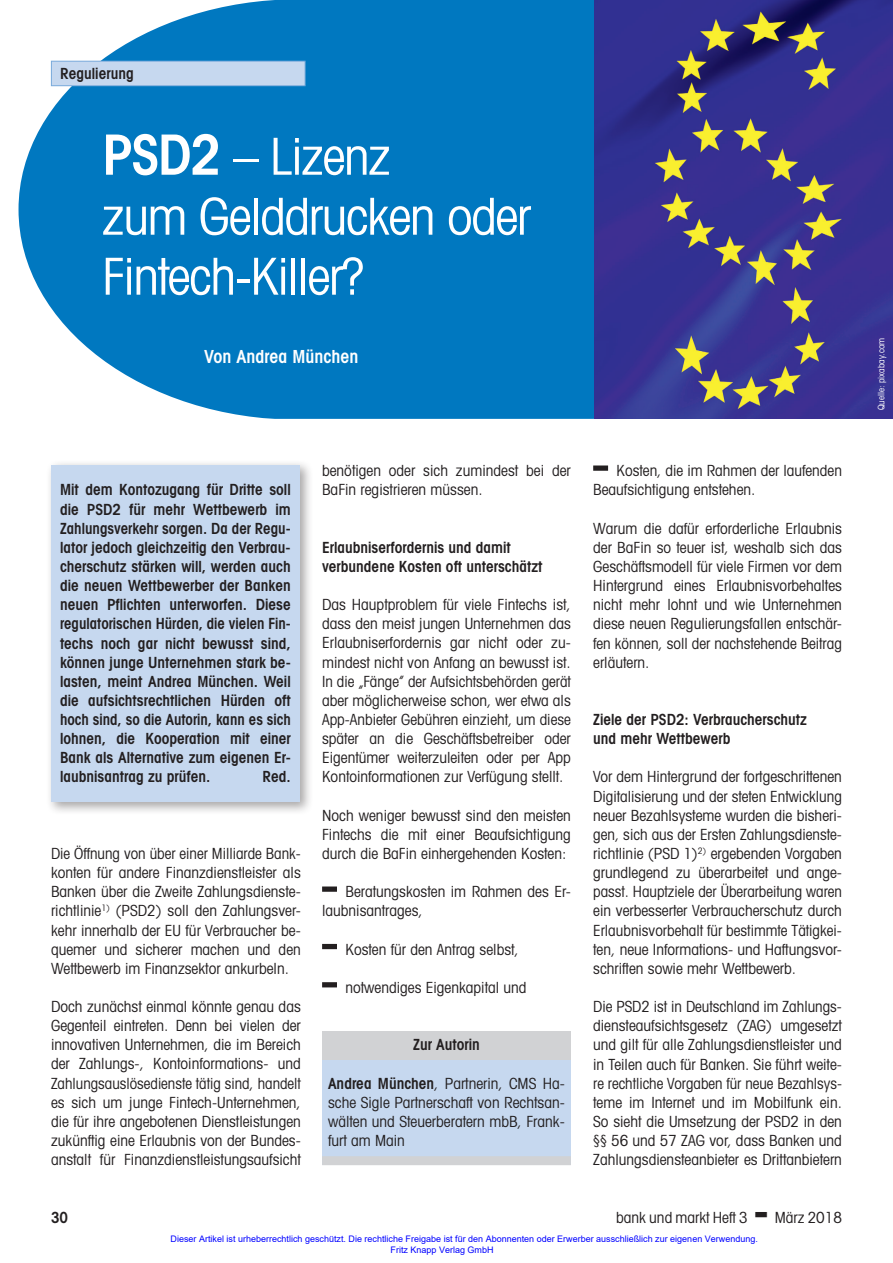
<style>
.page{position:relative;width:893px;height:1263px;background:#fff}
.page>*{position:absolute;margin:0;border:0;box-sizing:border-box;transform-origin:0 0}
.t1{font:condensed 51px/60px "Avant Garde";letter-spacing:-.025em;color:#fff}
.t2{font:600 condensed 18px "Avant Garde";color:#fff}
.t3{font:condensed 15.3px/19.2px "Avant Garde";color:#231f20;text-align:justify}
.t4{font:600 condensed 15.3px/19.2px "Avant Garde";color:#231f20}
.t5{font:9px/10.8px "Arial";color:#00f}
.t6{font:condensed 9px "Avant Garde";color:#fff}
.s1{font-weight:600;font-size:55.5px}
.s2{font-weight:600}
</style>
<div class="page">
<div style="left:322px;top:886px;width:15px;height:6px;background:#231f20"></div>
<div style="left:322px;top:944px;width:15px;height:5px;background:#231f20"></div>
<div style="left:322px;top:982px;width:15px;height:5px;background:#231f20"></div>
<div style="left:593px;top:465px;width:15px;height:6px;background:#231f20"></div>
<svg style="left:19px;top:0;width:575px;height:419px;fill:#0078c0"></svg>
<div style="left:51px;top:61px;width:254px;height:25px;background:#c6d8ef"></div>
<div style="left:51px;top:61px;width:254px;height:25px;border:1px solid #7aabdb"></div>
<img style="left:594px;top:0;width:299px;height:419px">
<div style="left:46px;top:460px;width:267px;height:355px;background:#231f20;opacity:.4"></div>
<div style="left:51px;top:465px;width:249px;height:336px;background:#c6d8ef"></div>
<div style="left:322px;top:1059px;width:249px;height:106px;background:#c6d8ef"></div>
<div style="left:322px;top:1031px;width:249px;height:28px;background:#d1d2d4"></div>
<div style="left:322px;top:1156px;width:249px;height:9px;background:#d1d2d4"></div>
<p class="t4" style="left:60px;top:64px;width:75px">Regulierung</p>
<h1 class="t1" style="left:102px;top:125px;width:431px"><span class="s1">PSD2</span> – Lizenz<br>zum Gelddrucken oder<br>Fintech-Killer?</h1>
<h1 class="t1" style="left:90px;top:155px;width:412px"><span class="s1">Frauen</span> im Banking – die <span class="s1">Quote</span> kommt</h1>
<p class="t2" style="left:164px;top:339px;width:150px">Von Jörg Wittenberg</p>
<p class="t2" style="left:204px;top:345px;width:156px">Von Andrea München</p>
<p class="t4" style="left:60px;top:480px;width:232px;text-align:justify">Mit dem Kontozugang für Dritte soll die PSD2 für mehr Wettbewerb im Zahlungsverkehr sorgen. Da der Regu&shy;lator jedoch gleichzeitig den Verbrau&shy;cherschutz stärken will, werden auch die neuen Wettbewerber der Banken neuen Pflichten unterworfen. Diese regulatorischen Hürden, die vielen Fin&shy;techs noch gar nicht bewusst sind, können junge Unternehmen stark be&shy;lasten, meint Andrea München. Weil die aufsichtsrechtlichen Hürden oft hoch sind, so die Autorin, kann es sich lohnen, die Kooperation mit einer Bank als Alternative zum eigenen Er&shy;laubnisantrag zu prüfen.</p>
<p class="t4" style="left:263px;top:767px;width:30px">Red.</p>
<p class="t3" style="left:51px;top:843px;width:251px">Die Öffnung von über einer Milliarde Bank&shy;konten für andere Finanzdienstleister als Banken über die Zweite Zahlungsdienste&shy;richtlinie<sup>1)</sup> (PSD2) soll den Zahlungsver&shy;kehr innerhalb der EU für Verbraucher be&shy;quemer und sicherer machen und den Wettbewerb im Finanzsektor ankurbeln.</p>
<p class="t3" style="left:51px;top:997px;width:251px">Doch zunächst einmal könnte genau das Gegenteil eintreten. Denn bei vielen der innovativen Unternehmen, die im Bereich der Zahlungs-, Kontoinformations- und Zahlungsauslösedienste tätig sind, handelt es sich um junge Fintech-Unternehmen, die für ihre angebotenen Dienstleistungen zukünftig eine Erlaubnis von der Bundes&shy;anstalt für Finanzdienstleistungsaufsicht</p>
<p class="t3" style="left:322px;top:461px;width:250px">benötigen oder sich zumindest bei der<br>BaFin registrieren müssen.</p>
<p class="t4" style="left:322px;top:537px;width:222px">Erlaubniserfordernis und damit verbundene Kosten oft unterschätzt</p>
<p class="t3" style="left:322px;top:595px;width:250px">Das Hauptproblem für viele Fintechs ist, dass den meist jungen Unternehmen das Erlaubniserfordernis gar nicht oder zu&shy;mindest nicht von Anfang an bewusst ist.<br>In die „Fänge” der Aufsichtsbehörden gerät aber möglicherweise schon, wer etwa als App-Anbieter Gebühren einzieht, um diese später an die Geschäftsbetreiber oder Eigentümer weiterzuleiten oder per App Kontoinformationen zur Verfügung stellt.</p>
<p class="t3" style="left:322px;top:805px;width:250px">Noch weniger bewusst sind den meisten Fintechs die mit einer Beaufsichtigung durch die BaFin einhergehenden Kosten:</p>
<p class="t3" style="left:322px;top:882px;width:250px;text-indent:23px">Beratungskosten im Rahmen des Er&shy;laubnisantrages,</p>
<p class="t3" style="left:345px;top:939px;width:175px">Kosten für den Antrag selbst,</p>
<p class="t3" style="left:345px;top:977px;width:183px">notwendiges Eigenkapital und</p>
<p class="t4" style="left:413px;top:1035px;width:68px">Zur Autorin</p>
<p class="t3" style="left:328px;top:1073px;width:238px"><span class="s2">Andrea München</span>, Partnerin, CMS Ha&shy;sche Sigle Partnerschaft von Rechtsan&shy;wälten und Steuerberatern mbB, Frank&shy;furt am Main</p>
<p class="t3" style="left:593px;top:461px;width:250px;text-indent:23px">Kosten, die im Rahmen der laufenden<br>Beaufsichtigung entstehen.</p>
<p class="t3" style="left:593px;top:518px;width:250px">Warum die dafür erforderliche Erlaubnis der BaFin so teuer ist, weshalb sich das Geschäftsmodell für viele Firmen vor dem Hintergrund eines Erlaubnisvorbehaltes nicht mehr lohnt und wie Unternehmen diese neuen Regulierungsfallen entschär&shy;fen können, soll der nachstehende Beitrag erläutern.</p>
<p class="t4" style="left:593px;top:710px;width:215px">Ziele der PSD2: Verbraucherschutz und mehr Wettbewerb</p>
<p class="t3" style="left:593px;top:767px;width:250px">Vor dem Hintergrund der fortgeschrittenen Digitalisierung und der steten Entwicklung neuer Bezahlsysteme wurden die bisheri&shy;gen, sich aus der Ersten Zahlungsdienste&shy;richtlinie (PSD 1)<sup>2)</sup> ergebenden Vorgaben grundlegend zu überarbeitet und ange&shy;passt. Hauptziele der Überarbeitung waren ein verbesserter Verbraucherschutz durch Erlaubnisvorbehalt für bestimmte Tätigkei&shy;ten, neue Informations- und Haftungsvor&shy;schriften sowie mehr Wettbewerb.</p>
<p class="t3" style="left:593px;top:997px;width:250px">Die PSD2 ist in Deutschland im Zahlungs&shy;diensteaufsichtsgesetz (ZAG) umgesetzt und gilt für alle Zahlungsdienstleister und in Teilen auch für Banken. Sie führt weite&shy;re rechtliche Vorgaben für neue Bezahlsys&shy;teme im Internet und im Mobilfunk ein.<br>So sieht die Umsetzung der PSD2 in den §§ 56 und 57 ZAG vor, dass Banken und Zahlungsdiensteanbieter es Drittanbietern</p>
<p class="t4" style="left:51px;top:1207px;width:19px">30</p>
<p class="t3" style="left:616px;top:1207px;width:133px">bank und markt Heft 3</p>
<p class="t3" style="left:775px;top:1207px;width:69px">März 2018</p>
<p class="t5" style="left:391px;top:1233px;width:369px;text-indent:-220px">Dieser Artikel ist urheberrechtlich geschützt. Die rechtliche Freigabe ist für den Abonnenten oder Erwerber ausschließlich zur eigenen Verwendung.<br>Fritz Knapp Verlag GmbH</p>
<p class="t6" style="left:876px;top:410px;width:74px;rotate:-90deg">Quelle: pixabay.com</p>
</div>
